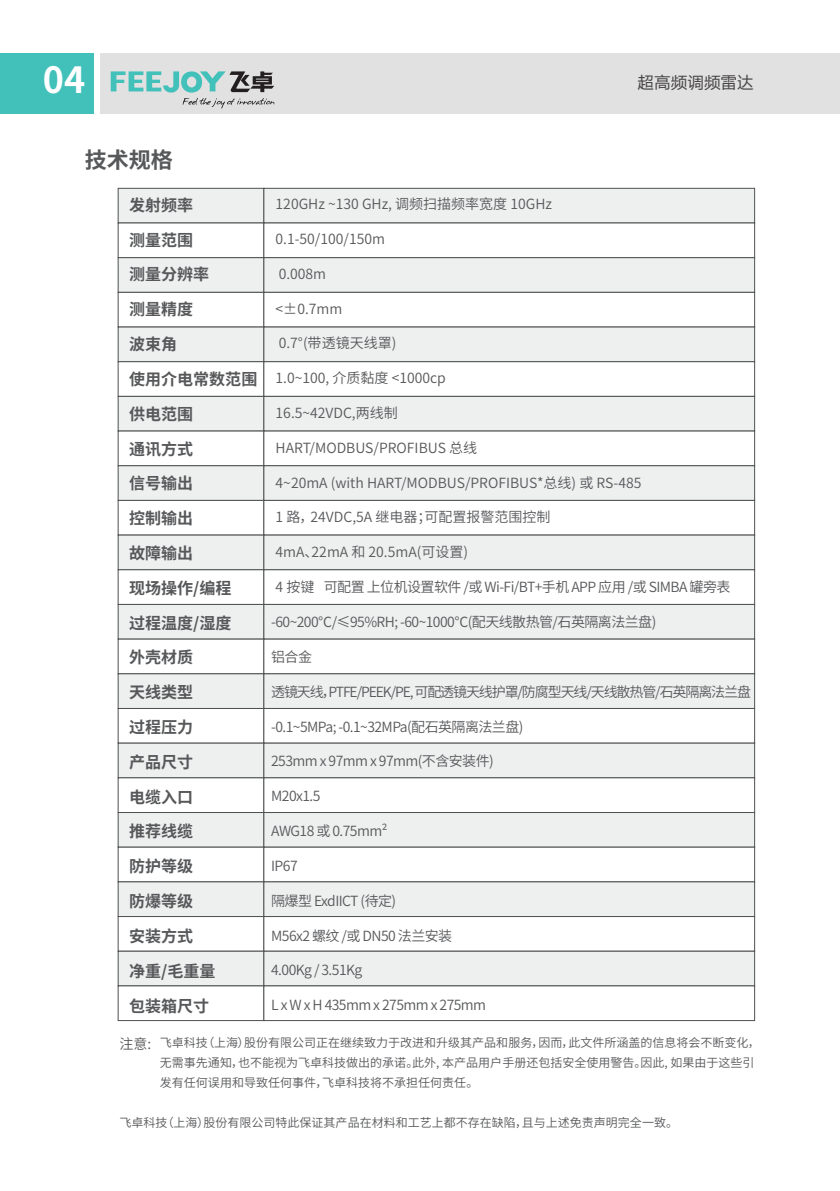
<style>
.page{position:relative;width:840px;height:1191px;background:#fff}
.page>*{position:absolute;margin:0;border:0;box-sizing:border-box;transform-origin:0 0}
.t1{font:700 36px "Source Han Sans CN";color:#fff}
.t2{font:700 22px "Source Han Sans CN";color:#57585a}
.t3{font:700 16px/34.8px "Source Han Sans CN";color:#57585a}
.t4{font:16px "Microsoft Ya Hei";letter-spacing:.04em;color:#231f20}
.t5{font:14px "Source Han Sans CN";letter-spacing:-.04em;color:#57585a}
.t6{font:14px "Source Han Sans CN";color:#57585a}
.t7{font:14px "Source Han Sans CN";letter-spacing:-.08em;color:#57585a}
.t8{font:12px/20px "Source Han Sans CN";color:#57585a}
</style>
<div class="page">
<div style="left:0;top:54px;width:93px;height:60px;background:#42c0ba"></div>
<div style="left:100px;top:54px;width:739px;height:60px;background:#e0e1e0"></div>
<svg style="left:111px;top:71px;width:163px;height:37px"></svg>
<div style="left:118px;top:188px;width:146px;height:35px;background:#eef0f0;border:1px solid #4f5151"></div>
<div style="left:118px;top:222px;width:146px;height:36px;background:#fff;border:1px solid #4f5151"></div>
<div style="left:118px;top:257px;width:146px;height:36px;background:#eef0f0;border:1px solid #4f5151"></div>
<div style="left:118px;top:292px;width:146px;height:35px;background:#fff;border:1px solid #4f5151"></div>
<div style="left:118px;top:326px;width:146px;height:36px;background:#eef0f0;border:1px solid #4f5151"></div>
<div style="left:118px;top:361px;width:146px;height:36px;background:#fff;border:1px solid #4f5151"></div>
<div style="left:118px;top:396px;width:146px;height:35px;background:#eef0f0;border:1px solid #4f5151"></div>
<div style="left:118px;top:430px;width:146px;height:36px;background:#fff;border:1px solid #4f5151"></div>
<div style="left:118px;top:465px;width:146px;height:36px;background:#eef0f0;border:1px solid #4f5151"></div>
<div style="left:118px;top:500px;width:146px;height:35px;background:#fff;border:1px solid #4f5151"></div>
<div style="left:118px;top:534px;width:146px;height:36px;background:#eef0f0"></div>
<div style="left:118px;top:569px;width:146px;height:36px;background:#fff;border:1px solid #4f5151"></div>
<div style="left:118px;top:604px;width:146px;height:35px;background:#eef0f0;border:1px solid #4f5151"></div>
<div style="left:118px;top:638px;width:146px;height:36px;background:#fff;border:1px solid #4f5151"></div>
<div style="left:118px;top:673px;width:146px;height:36px;background:#eef0f0;border:1px solid #4f5151"></div>
<div style="left:118px;top:708px;width:146px;height:35px;background:#fff;border:1px solid #4f5151"></div>
<div style="left:118px;top:742px;width:146px;height:36px;background:#eef0f0;border:1px solid #4f5151"></div>
<div style="left:118px;top:777px;width:146px;height:36px;background:#fff;border:1px solid #4f5151"></div>
<div style="left:118px;top:812px;width:146px;height:35px;background:#eef0f0;border:1px solid #4f5151"></div>
<div style="left:118px;top:846px;width:146px;height:36px;background:#fff;border:1px solid #4f5151"></div>
<div style="left:118px;top:881px;width:146px;height:36px;background:#eef0f0;border:1px solid #4f5151"></div>
<div style="left:118px;top:916px;width:146px;height:35px;background:#fff;border:1px solid #4f5151"></div>
<div style="left:118px;top:950px;width:146px;height:36px;background:#eef0f0;border:1px solid #4f5151"></div>
<div style="left:118px;top:985px;width:146px;height:36px;background:#fff;border:1px solid #4f5151"></div>
<div style="left:263px;top:188px;width:491px;height:35px;background:#eef0f0;border:1px solid #4f5151"></div>
<div style="left:263px;top:222px;width:491px;height:36px;background:#fff;border:1px solid #4f5151"></div>
<div style="left:263px;top:257px;width:491px;height:36px;background:#eef0f0;border:1px solid #4f5151"></div>
<div style="left:263px;top:292px;width:491px;height:35px;background:#fff;border:1px solid #4f5151"></div>
<div style="left:263px;top:326px;width:491px;height:36px;background:#eef0f0;border:1px solid #4f5151"></div>
<div style="left:263px;top:361px;width:491px;height:36px;background:#fff;border:1px solid #4f5151"></div>
<div style="left:263px;top:396px;width:491px;height:35px;background:#eef0f0;border:1px solid #4f5151"></div>
<div style="left:263px;top:430px;width:491px;height:36px;background:#fff;border:1px solid #4f5151"></div>
<div style="left:263px;top:465px;width:491px;height:36px;background:#eef0f0;border:1px solid #4f5151"></div>
<div style="left:263px;top:500px;width:491px;height:35px;background:#fff;border:1px solid #4f5151"></div>
<div style="left:263px;top:534px;width:491px;height:36px;background:#eef0f0"></div>
<div style="left:263px;top:569px;width:491px;height:36px;background:#fff;border:1px solid #4f5151"></div>
<div style="left:263px;top:604px;width:491px;height:35px;background:#eef0f0;border:1px solid #4f5151"></div>
<div style="left:263px;top:638px;width:491px;height:36px;background:#fff;border:1px solid #4f5151"></div>
<div style="left:263px;top:673px;width:491px;height:36px;background:#eef0f0;border:1px solid #4f5151"></div>
<div style="left:263px;top:708px;width:491px;height:35px;background:#fff;border:1px solid #4f5151"></div>
<div style="left:263px;top:742px;width:491px;height:36px;background:#eef0f0;border:1px solid #4f5151"></div>
<div style="left:263px;top:777px;width:491px;height:36px;background:#fff;border:1px solid #4f5151"></div>
<div style="left:263px;top:812px;width:491px;height:35px;background:#eef0f0;border:1px solid #4f5151"></div>
<div style="left:263px;top:846px;width:491px;height:36px;background:#fff;border:1px solid #4f5151"></div>
<div style="left:263px;top:881px;width:491px;height:36px;background:#eef0f0;border:1px solid #4f5151"></div>
<div style="left:263px;top:916px;width:491px;height:35px;background:#fff;border:1px solid #4f5151"></div>
<div style="left:263px;top:950px;width:491px;height:36px;background:#eef0f0;border:1px solid #4f5151"></div>
<div style="left:263px;top:985px;width:491px;height:36px;background:#fff;border:1px solid #4f5151"></div>
<h1 class="t1" style="left:43px;top:59px;width:44px">04</h1>
<p class="t4" style="left:637px;top:71px;width:117px">超高频调频雷达</p>
<h2 class="t2" style="left:85px;top:148px;width:89px">技术规格</h2>
<p class="t3" style="left:129px;top:188px;width:130px">发射频率<br>测量范围<br>测量分辨率<br>测量精度<br>波束角<br>使用介电常数范围供电范围<br>通讯方式<br>信号输出<br>控制输出<br>故障输出<br>现场操作/编程<br>过程温度/湿度<br>外壳材质<br>天线类型<br>过程压力<br>产品尺寸<br>电缆入口<br>推荐线缆<br>防护等级<br>防爆等级<br>安装方式<br>净重/毛重量<br>包装箱尺寸</p>
<p class="t6" style="left:275px;top:196px;width:278px">120GHz ~130 GHz, 调频扫描频率宽度 10GHz</p>
<p class="t6" style="left:275px;top:231px;width:111px">0.1-50/100/150m</p>
<p class="t5" style="left:278px;top:266px;width:49px">0.008m</p>
<p class="t5" style="left:275px;top:300px;width:68px">&lt;±0.7mm</p>
<p class="t5" style="left:278px;top:335px;width:119px">0.7°(带透镜天线罩)</p>
<p class="t6" style="left:275px;top:370px;width:172px">1.0~100, 介质黏度 &lt;1000cp</p>
<p class="t6" style="left:275px;top:405px;width:124px">16.5~42VDC,两线制</p>
<p class="t6" style="left:275px;top:440px;width:203px">HART/MODBUS/PROFIBUS 总线</p>
<p class="t6" style="left:275px;top:474px;width:367px">4~20mA (with HART/MODBUS/PROFIBUS*总线) 或 RS-485</p>
<p class="t6" style="left:275px;top:509px;width:276px">1 路，24VDC,5A 继电器；可配置报警范围控制</p>
<p class="t6" style="left:275px;top:544px;width:194px">4mA、22mA 和 20.5mA(可设置)</p>
<p class="t5" style="left:275px;top:579px;width:456px">4 按键 可配置 上位机设置软件 /或 Wi-Fi/BT+手机 APP 应用 /或 SIMBA 罐旁表</p>
<p class="t5" style="left:271px;top:614px;width:386px">-60~200℃/≤95%RH; -60~1000℃(配天线散热管/石英隔离法兰盘)</p>
<p class="t5" style="left:271px;top:649px;width:42px">铝合金</p>
<p class="t7" style="left:271px;top:684px;width:481px">透镜天线，PTFE/PEEK/PE, 可配透镜天线护罩/防腐型天线/天线散热管/石英隔离法兰盘</p>
<p class="t5" style="left:271px;top:718px;width:254px">-0.1~5MPa; -0.1~32MPa(配石英隔离法兰盘)</p>
<p class="t5" style="left:271px;top:753px;width:224px">253mm x 97mm x 97mm(不含安装件)</p>
<p class="t5" style="left:271px;top:788px;width:51px">M20x1.5</p>
<p class="t5" style="left:271px;top:823px;width:118px">AWG18 或 0.75mm²</p>
<p class="t5" style="left:271px;top:858px;width:28px">IP67</p>
<p class="t5" style="left:271px;top:892px;width:126px">隔爆型 ExdIICT (待定)</p>
<p class="t5" style="left:271px;top:927px;width:182px">M56x2 螺纹 /或 DN50 法兰安装</p>
<p class="t5" style="left:271px;top:962px;width:93px">4.00Kg / 3.51Kg</p>
<p class="t5" style="left:271px;top:997px;width:216px">L x W x H 435mm x 275mm x 275mm</p>
<p class="t8" style="left:160px;top:1033px;width:601px">飞卓科技（上海）股份有限公司正在继续致力于改进和升级其产品和服务，因而，此文件所涵盖的信息将会不断变化，无需事先通知，也不能视为飞卓科技做出的承诺。此外, 本产品用户手册还包括安全使用警告。因此, 如果由于这些引发有任何误用和导致任何事件，飞卓科技将不承担任何责任。</p>
<p class="t8" style="left:119px;top:1112px;width:560px">飞卓科技（上海）股份有限公司特此保证其产品在材料和工艺上都不存在缺陷，且与上述免责声明完全一致。</p>
<p class="t5" style="left:119px;top:1036px;width:33px">注意:</p>
</div>
